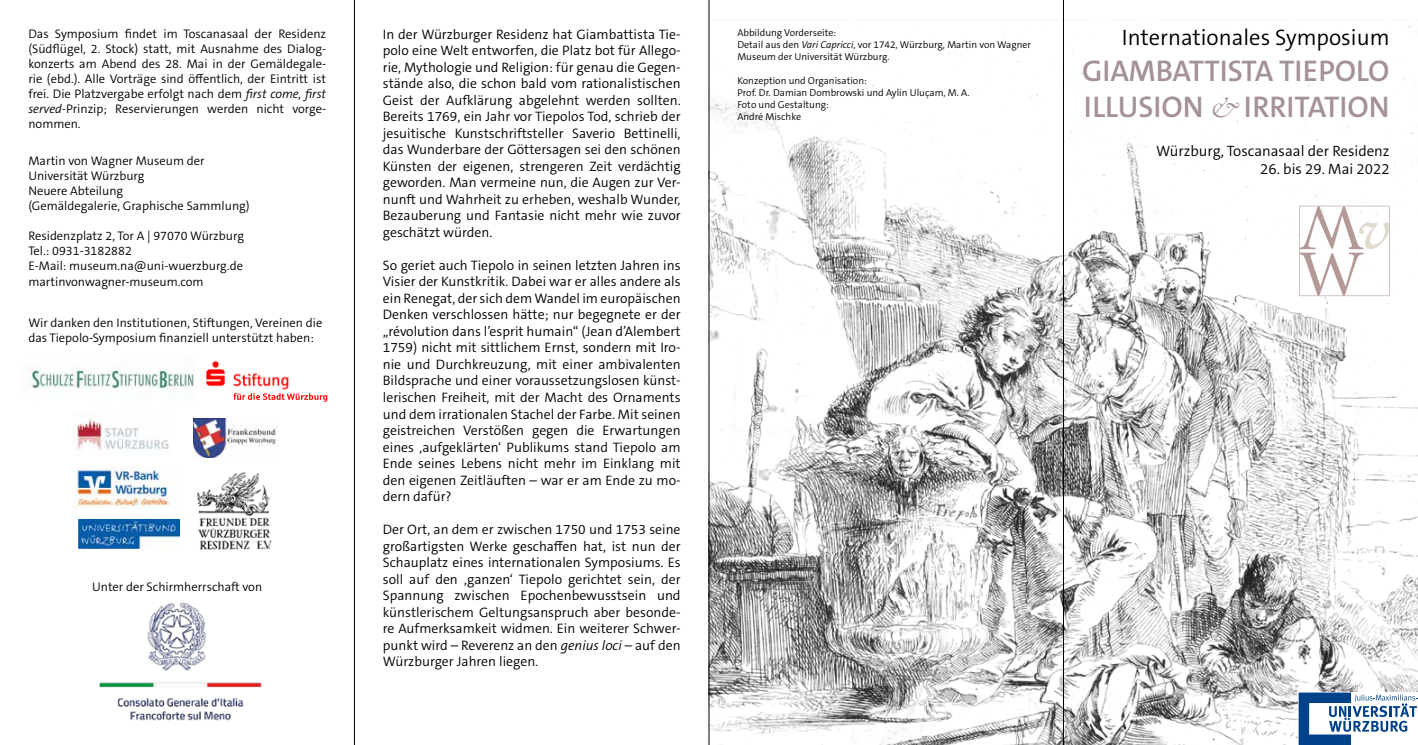
<style>
.page{position:relative;width:1418px;height:745px;background:#fff}
.page>*{position:absolute;margin:0;border:0;box-sizing:border-box;transform-origin:0 0}
.t1{font:600 30px/36px "The Sans C5";color:#a49297}
.t2{font:300 22.5px "The Sans C5";color:#000}
.t3{font:300 15px "The Sans C5";color:#000}
.t4{font:300 13.75px/16.5px "The Sans C5";color:#000;text-align:justify}
.t5{font:300 12.5px/15px "The Sans C5";color:#000}
.t6{font:300 10px/12px "The Sans C5";color:#000}
.s1{font-style:italic}
.s2{font-family:"Garamond";font-weight:400;font-style:italic}
</style>
<div class="page">
<img style="left:709px;top:2px;width:708px;height:742px">
<svg style="left:1299px;top:206px;width:90px;height:90px"></svg>
<img style="left:78px;top:519px;width:101px;height:29px">
<img style="left:28px;top:366px;width:166px;height:27px">
<img style="left:73px;top:417px;width:96px;height:34px">
<img style="left:197px;top:472px;width:75px;height:78px">
<img style="left:193px;top:418px;width:84px;height:39px">
<img style="left:75px;top:467px;width:97px;height:41px">
<img style="left:99px;top:603px;width:163px;height:118px">
<img style="left:206px;top:360px;width:122px;height:42px">
<img style="left:233px;top:393px;width:80px;height:6px">
<svg style="left:1298px;top:692px;width:119px;height:52px"></svg>
<hr style="left:708px;top:0;width:1px;height:744px;background:#000">
<hr style="left:1063px;top:0;width:1px;height:744px;background:#000">
<hr style="left:354px;top:0;width:1px;height:744px;background:#000">
<p class="t5" style="left:28px;top:26px;width:299px;text-align:justify">Das Symposium findet im Toscanasaal der Residenz (Südflügel, 2. Stock) statt, mit Ausnahme des Dialog&shy;konzerts am Abend des 28. Mai in der Gemäldegale&shy;rie (ebd.). Alle Vorträge sind öffentlich, der Eintritt ist frei. Die Platzvergabe erfolgt nach dem <span class="s1">first come, first served</span>-Prinzip; Reservierungen werden nicht vorge&shy;nommen.</p>
<p class="t5" style="left:28px;top:154px;width:223px">Martin von Wagner Museum der<br>Universität Würzburg<br>Neuere Abteilung<br>(Gemäldegalerie, Graphische Sammlung)</p>
<p class="t5" style="left:28px;top:229px;width:217px">Residenzplatz 2, Tor A | 97070 Würzburg<br>Tel.: 0931-3182882<br>E-Mail: museum.na@uni-wuerzburg.de martinvonwagner-museum.com</p>
<p class="t5" style="left:28px;top:315px;width:295px">Wir danken den Institutionen, Stiftungen, Vereinen die das Tiepolo-Symposium finanziell unterstützt haben:</p>
<p class="t5" style="left:92px;top:579px;width:171px">Unter der Schirmherrschaft von</p>
<p class="t4" style="left:383px;top:26px;width:299px">In der Würzburger Residenz hat Giambattista Tie&shy;polo eine Welt entworfen, die Platz bot für Allego&shy;rie, Mythologie und Religion: für genau die Gegen&shy;stände also, die schon bald vom rationalistischen Geist der Aufklärung abgelehnt werden sollten.<br>Bereits 1769, ein Jahr vor Tiepolos Tod, schrieb der jesuitische Kunstschriftsteller Saverio Bettinelli, das Wunderbare der Göttersagen sei den schönen Künsten der eigenen, strengeren Zeit verdächtig geworden. Man vermeine nun, die Augen zur Ver&shy;nunft und Wahrheit zu erheben, weshalb Wunder, Bezauberung und Fantasie nicht mehr wie zuvor geschätzt würden.</p>
<p class="t4" style="left:383px;top:257px;width:299px">So geriet auch Tiepolo in seinen letzten Jahren ins Visier der Kunstkritik. Dabei war er alles andere als ein Renegat, der sich dem Wandel im europäischen Denken verschlossen hätte; nur begegnete er der „révolution dans l’esprit humain“ (Jean d’Alembert 1759) nicht mit sittlichem Ernst, sondern mit Iro&shy;nie und Durchkreuzung, mit einer ambivalenten Bildsprache und einer voraussetzungslosen künst&shy;lerischen Freiheit, mit der Macht des Ornaments und dem irrationalen Stachel der Farbe. Mit seinen geistreichen Verstößen gegen die Erwartungen eines ‚aufgeklärten‘ Publikums stand Tiepolo am Ende seines Lebens nicht mehr im Einklang mit den eigenen Zeitläuften – war er am Ende zu mo&shy;dern dafür?</p>
<p class="t4" style="left:383px;top:521px;width:299px">Der Ort, an dem er zwischen 1750 und 1753 seine großartigsten Werke geschaffen hat, ist nun der Schauplatz eines internationalen Symposiums. Es soll auf den ‚ganzen‘ Tiepolo gerichtet sein, der Spannung zwischen Epochenbewusstsein und künstlerischem Geltungsanspruch aber besonde&shy;re Aufmerksamkeit widmen. Ein weiterer Schwer&shy;punkt wird – Reverenz an den <span class="s1">genius loci</span> – auf den Würzburger Jahren liegen.</p>
<p class="t6" style="left:737px;top:26px;width:295px">Abbildung Vorderseite:<br>Detail aus den <span class="s1">Vari Capricci</span>, vor 1742, Würzburg, Martin von Wagner<br>Museum der Universität Würzburg.</p>
<p class="t6" style="left:737px;top:74px;width:234px">Konzeption und Organisation:<br>Prof. Dr. Damian Dombrowski und Aylin Uluçam, M. A.<br>Foto und Gestaltung:<br>André Mischke</p>
<h2 class="t2" style="left:1121px;top:23px;width:269px">Internationales Symposium</h2>
<h1 class="t1" style="left:1082px;top:53px;width:309px">GIAMBATTISTA TIEPOLO<br>ILLUSION <span class="s2">&amp;</span> IRRITATION</h1>
<p class="t3" style="left:1156px;top:141px;width:235px">Würzburg, Toscanasaal der Residenz</p>
<p class="t3" style="left:1260px;top:159px;width:131px">26. bis 29. Mai 2022</p>
</div>
